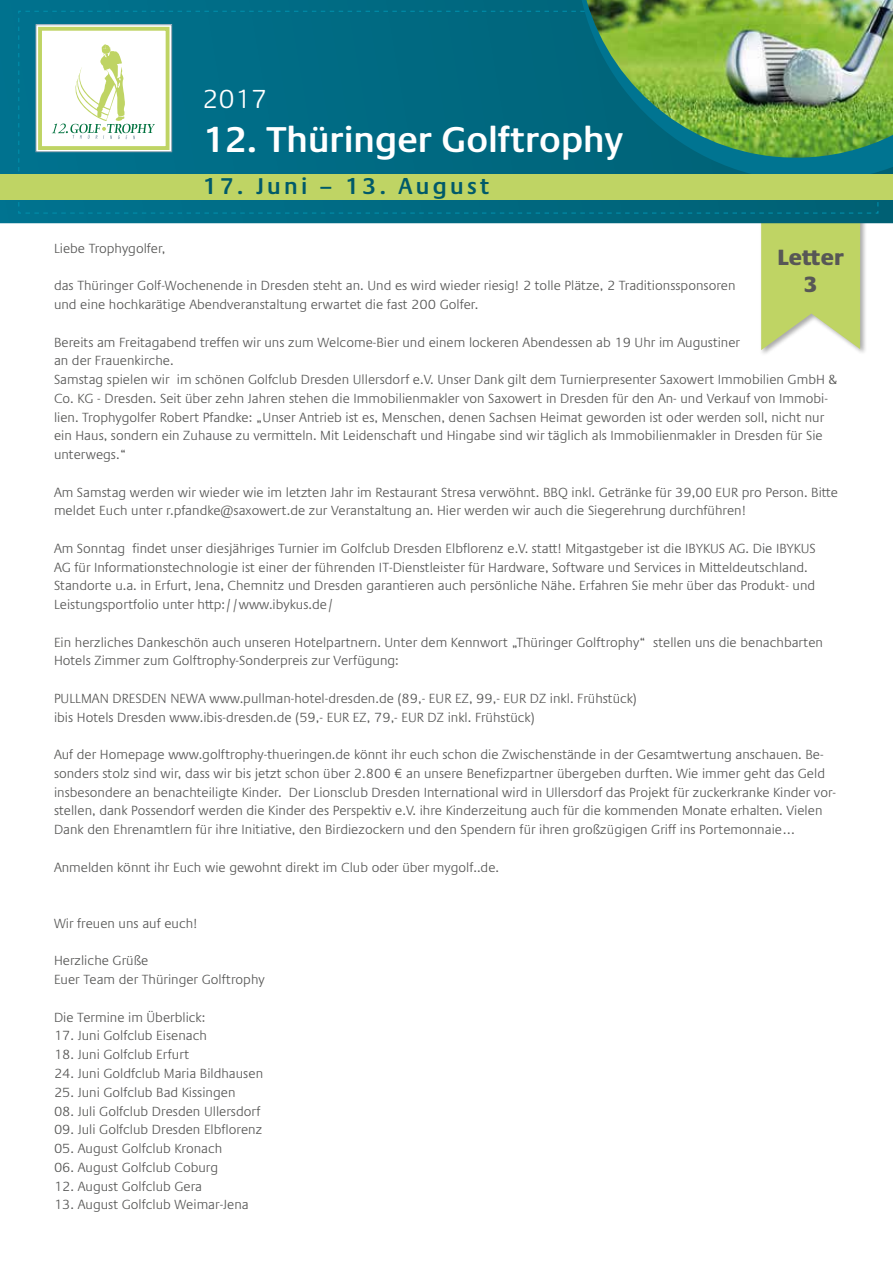
<style>
.page{position:relative;width:893px;height:1263px;background:#fff}
.page>*{position:absolute;margin:0;border:0;box-sizing:border-box;transform-origin:0 0}
.t1{font:600 36.6px "Praxis LT Pro";color:#fff}
.t2{font:300 26.55px "Praxis LT Pro";color:#fff}
.t3{font:600 23.25px "Praxis LT Pro";letter-spacing:.14em;color:#005a6a}
.t4{font:800 22.5px/27px "Praxis LT Pro";color:#575756;text-align:center}
.t5{font:300 13.5px/18.8px "Praxis LT Pro";color:#575756}
</style>
<div class="page">
<svg style="left:0;top:0;width:893px;height:223px;background:#006d87"></svg>
<img style="left:586px;top:0;width:307px;height:158px">
<div style="left:0;top:174px;width:893px;height:25px;background:#bfd464"></div>
<svg style="left:18px;top:11px;width:860px;height:339px"></svg>
<h2 class="t2" style="left:202px;top:84px;width:67px">2017</h2>
<h1 class="t1" style="left:202px;top:118px;width:422px">12. Thüringer Golftrophy</h1>
<h3 class="t3" style="left:202px;top:172px;width:289px">17. Juni – 13. August</h3>
<p class="t5" style="left:54px;top:239px;width:113px">Liebe Trophygolfer,</p>
<p class="t5" style="left:54px;top:276px;width:683px">das Thüringer Golf-Wochenende in Dresden steht an. Und es wird wieder riesig! 2 tolle Plätze, 2 Traditionssponsoren und eine hochkarätige Abendveranstaltung erwartet die fast 200 Golfer.</p>
<p class="t5" style="left:54px;top:333px;width:785px">Bereits am Freitagabend treffen wir uns zum Welcome-Bier und einem lockeren Abendessen ab 19 Uhr im Augustiner<br>an der Frauenkirche.<br>Samstag spielen wir im schönen Golfclub Dresden Ullersdorf e.V. Unser Dank gilt dem Turnierpresenter Saxowert Immobilien GmbH &amp; Co. KG - Dresden. Seit über zehn Jahren stehen die Immobilienmakler von Saxowert in Dresden für den An- und Verkauf von Immobi&shy;lien. Trophygolfer Robert Pfandke: „Unser Antrieb ist es, Menschen, denen Sachsen Heimat geworden ist oder werden soll, nicht nur ein Haus, sondern ein Zuhause zu vermitteln. Mit Leidenschaft und Hingabe sind wir täglich als Immobilienmakler in Dresden für Sie unterwegs.“</p>
<p class="t5" style="left:54px;top:483px;width:785px">Am Samstag werden wir wieder wie im letzten Jahr im Restaurant Stresa verwöhnt. BBQ inkl. Getränke für 39,00 EUR pro Person. Bitte meldet Euch unter r.pfandke@saxowert.de zur Veranstaltung an. Hier werden wir auch die Siegerehrung durchführen!</p>
<p class="t5" style="left:54px;top:539px;width:763px">Am Sonntag findet unser diesjähriges Turnier im Golfclub Dresden Elbflorenz e.V. statt! Mitgastgeber ist die IBYKUS AG. Die IBYKUS AG für Informationstechnologie ist einer der führenden IT-Dienstleister für Hardware, Software und Services in Mitteldeutschland.<br>Standorte u.a. in Erfurt, Jena, Chemnitz und Dresden garantieren auch persönliche Nähe. Erfahren Sie mehr über das Produkt- und Leistungsportfolio unter http://www.ibykus.de/</p>
<p class="t5" style="left:54px;top:633px;width:770px">Ein herzliches Dankeschön auch unseren Hotelpartnern. Unter dem Kennwort „Thüringer Golftrophy“ stellen uns die benachbarten<br>Hotels Zimmer zum Golftrophy-Sonderpreis zur Verfügung:</p>
<p class="t5" style="left:54px;top:689px;width:584px">PULLMAN DRESDEN NEWA www.pullman-hotel-dresden.de (89,- EUR EZ, 99,- EUR DZ inkl. Frühstück) ibis Hotels Dresden www.ibis-dresden.de (59,- EUR EZ, 79,- EUR DZ inkl. Frühstück)</p>
<p class="t5" style="left:54px;top:745px;width:784px">Auf der Homepage www.golftrophy-thueringen.de könnt ihr euch schon die Zwischenstände in der Gesamtwertung anschauen. Be&shy;sonders stolz sind wir, dass wir bis jetzt schon über 2.800 € an unsere Benefizpartner übergeben durften. Wie immer geht das Geld insbesondere an benachteiligte Kinder. Der Lionsclub Dresden International wird in Ullersdorf das Projekt für zuckerkranke Kinder vor&shy;stellen, dank Possendorf werden die Kinder des Perspektiv e.V. ihre Kinderzeitung auch für die kommenden Monate erhalten. Vielen Dank den Ehrenamtlern für ihre Initiative, den Birdiezockern und den Spendern für ihren großzügigen Griff ins Portemonnaie…</p>
<p class="t5" style="left:54px;top:858px;width:447px">Anmelden könnt ihr Euch wie gewohnt direkt im Club oder über mygolf..de.</p>
<h3 class="t4" style="left:777px;top:243px;width:68px">Letter<br>3</h3>
<p class="t5" style="left:54px;top:914px;width:145px">Wir freuen uns auf euch!</p>
<p class="t5" style="left:54px;top:952px;width:212px">Herzliche Grüße<br>Euer Team der Thüringer Golftrophy</p>
<p class="t5" style="left:54px;top:1008px;width:153px">Die Termine im Überblick:</p>
<p class="t5" style="left:54px;top:1027px;width:154px">17. Juni Golfclub Eisenach</p>
<p class="t5" style="left:54px;top:1045px;width:137px">18. Juni Golfclub Erfurt</p>
<p class="t5" style="left:54px;top:1064px;width:211px">24. Juni Goldfclub Maria Bildhausen</p>
<p class="t5" style="left:54px;top:1083px;width:183px">25. Juni Golfclub Bad Kissingen</p>
<p class="t5" style="left:54px;top:1102px;width:208px">08. Juli Golfclub Dresden Ullersdorf</p>
<p class="t5" style="left:54px;top:1120px;width:210px">09. Juli Golfclub Dresden Elbflorenz</p>
<p class="t5" style="left:54px;top:1139px;width:170px">05. August Golfclub Kronach</p>
<p class="t5" style="left:54px;top:1158px;width:166px">06. August Golfclub Coburg</p>
<p class="t5" style="left:54px;top:1177px;width:150px">12. August Golfclub Gera</p>
<p class="t5" style="left:54px;top:1195px;width:196px">13. August Golfclub Weimar-Jena</p>
</div>
